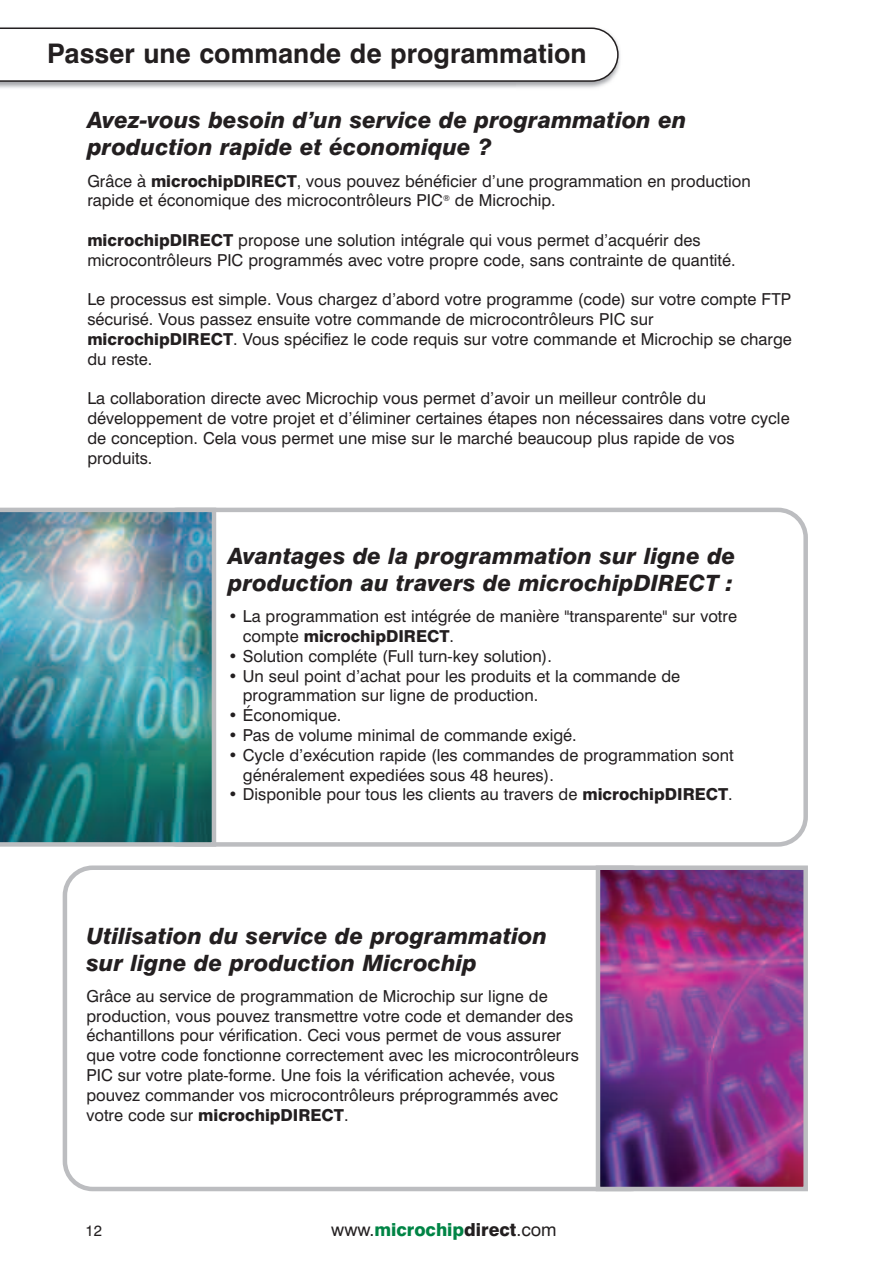
<style>
.page{position:relative;width:893px;height:1263px;background:#fff}
.page>*{position:absolute;margin:0;border:0;box-sizing:border-box;transform-origin:0 0}
.t1{font:700 27px "Swiss 721 BT";color:#231f20}
.t2{font:italic 800 22.5px/27px "Swiss 721 BT";color:#231f20}
.t3{font:800 18px "Swiss 721 BT";color:#008445}
.t4{font:16.5px/19.8px "Swiss 721 BT";color:#231f20}
.t5{font:15px "Swiss 721 BT";color:#231f20}
.s1{font-weight:800}
.s2{font-weight:400;color:#231f20}
.s3{color:#231f20}
</style>
<div class="page">
<svg style="left:0;top:28px;width:619px;height:54px"></svg>
<svg style="left:216px;top:508px;width:592px;height:339px"></svg>
<img style="left:0;top:508px;width:216px;height:339px">
<svg style="left:63px;top:865px;width:533px;height:326px"></svg>
<img style="left:601px;top:870px;width:202px;height:316px">
<div style="left:596px;top:865px;width:212px;height:326px;border:4px solid #bcbdc0"></div>
<h1 class="t1" style="left:47px;top:44px;width:541px">Passer une commande de programmation</h1>
<h2 class="t2" style="left:87px;top:109px;width:601px">Avez-vous besoin d’un service de programmation en production rapide et économique ?</h2>
<p class="t4" style="left:87px;top:172px;width:665px">Grâce à <span class="s1">microchipDIRECT</span>, vous pouvez bénéficier d’une programmation en production rapide et économique des microcontrôleurs PIC<sup>®</sup> de Microchip.</p>
<p class="t4" style="left:87px;top:232px;width:650px"><span class="s1">microchipDIRECT</span> propose une solution intégrale qui vous permet d’acquérir des microcontrôleurs PIC programmés avec votre propre code, sans contrainte de quantité.</p>
<p class="t4" style="left:87px;top:291px;width:706px">Le processus est simple. Vous chargez d’abord votre programme (code) sur votre compte FTP sécurisé. Vous passez ensuite votre commande de microcontrôleurs PIC sur <span class="s1">microchipDIRECT</span>. Vous spécifiez le code requis sur votre commande et Microchip se charge du reste.</p>
<p class="t4" style="left:87px;top:390px;width:704px">La collaboration directe avec Microchip vous permet d’avoir un meilleur contrôle du développement de votre projet et d’éliminer certaines étapes non nécessaires dans votre cycle de conception. Cela vous permet une mise sur le marché beaucoup plus rapide de vos produits.</p>
<h2 class="t2" style="left:228px;top:545px;width:509px">Avantages de la programmation sur ligne de production au travers de microchipDIRECT :</h2>
<p class="t4" style="left:243px;top:608px;width:496px;text-indent:-15px">• La programmation est intégrée de manière "transparente" sur votre compte <span class="s1">microchipDIRECT</span>.</p>
<p class="t4" style="left:228px;top:648px;width:325px">• Solution compléte (Full turn-key solution).</p>
<p class="t4" style="left:243px;top:667px;width:439px;text-indent:-15px">• Un seul point d’achat pour les produits et la commande de programmation sur ligne de production.</p>
<p class="t4" style="left:228px;top:707px;width:115px">• Économique.</p>
<p class="t4" style="left:228px;top:727px;width:350px">• Pas de volume minimal de commande exigé.</p>
<p class="t4" style="left:243px;top:747px;width:492px;text-indent:-15px">• Cycle d’exécution rapide (les commandes de programmation sont généralement expediées sous 48 heures).</p>
<p class="t4" style="left:228px;top:786px;width:506px">• Disponible pour tous les clients au travers de <span class="s1">microchipDIRECT</span>.</p>
<h2 class="t2" style="left:86px;top:924px;width:462px">Utilisation du service de programmation sur ligne de production Microchip</h2>
<p class="t4" style="left:86px;top:988px;width:494px">Grâce au service de programmation de Microchip sur ligne de production, vous pouvez transmettre votre code et demander des échantillons pour vérification. Ceci vous permet de vous assurer que votre code fonctionne correctement avec les microcontrôleurs PIC sur votre plate-forme. Une fois la vérification achevée, vous pouvez commander vos microcontrôleurs préprogrammés avec votre code sur <span class="s1">microchipDIRECT</span>.</p>
<p class="t5" style="left:85px;top:1225px;width:18px">12</p>
<p class="t3" style="left:331px;top:1222px;width:227px"><span class="s2">www.</span>microchip<span class="s3">direct</span><span class="s2">.com</span></p>
</div>
